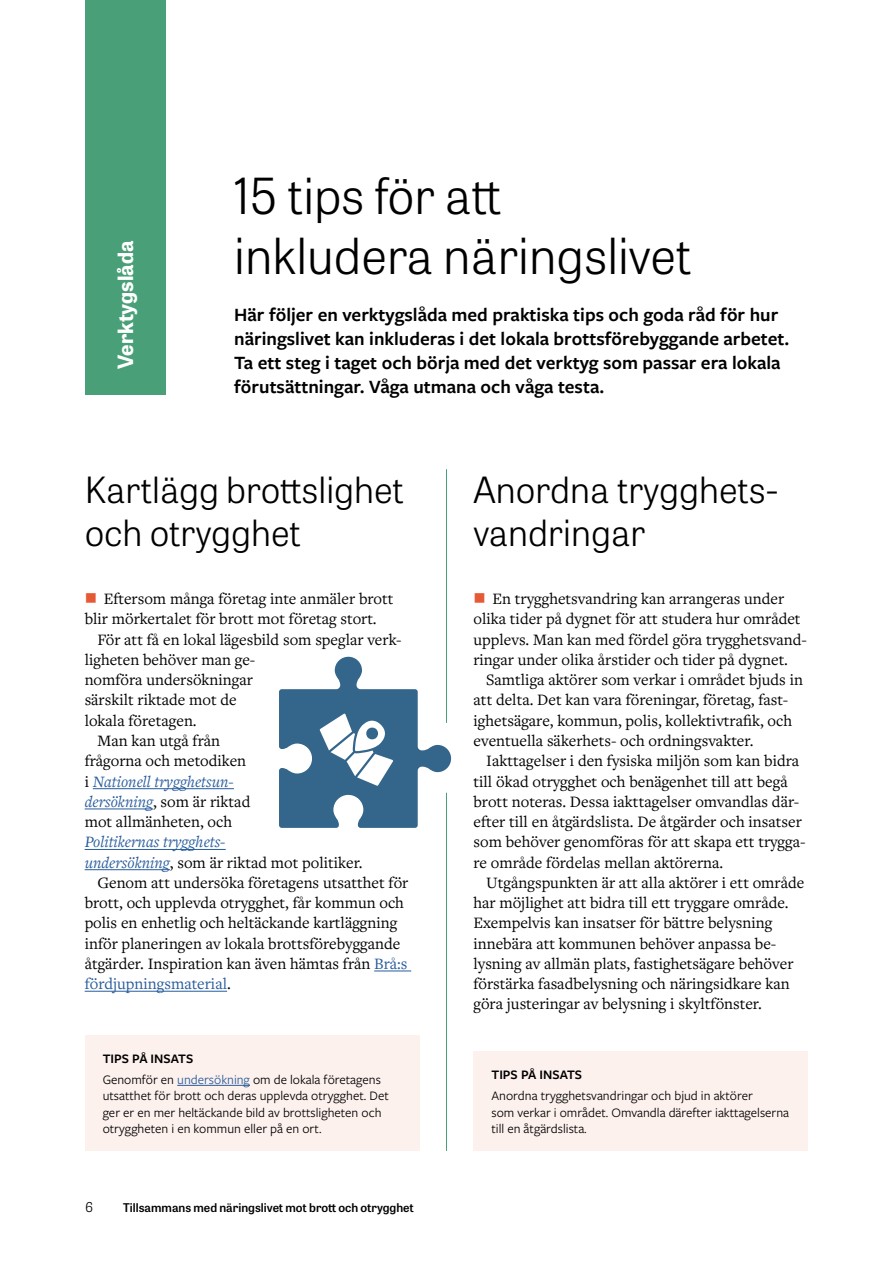
<style>
.page{position:relative;width:893px;height:1263px;background:#fff}
.page>*{position:absolute;margin:0;border:0;box-sizing:border-box;transform-origin:0 0}
.Rubrik_H1{font:300 49.5px/59.4px "Tablet Gothic";color:#000}
.Rubrik_H2{font:300 36px/43.2px "Tablet Gothic";color:#000}
.Avsnittsrubrik{font:700 21px "Tablet Gothic";color:#fff}
.Ingress{font:600 19.5px/24px "Freight Sans Pro";color:#000}
.Brödtext_indrag{font:16.5px/20.2px "Freight Text Pro";color:#000}
.Brödtext_-_start{font:16.5px/20.2px "Freight Text Pro";color:#000}
.Faktatext{font:13.5px/16.5px "Freight Sans Pro";color:#000}
.Faktarubrik{font:600 13.5px "Freight Sans Pro";color:#000}
.t1{font:300 13.5px "Tablet Gothic";color:#000}
.t2{font:600 12px "Tablet Gothic";color:#000}
.s1{font-style:italic;color:#275b9b}
.s2{color:#275b9b}
</style>
<div class="page">
<hr style="left:446px;top:469px;width:1px;height:254px;background:#49a078">
<hr style="left:446px;top:793px;width:1px;height:358px;background:#49a078">
<svg style="left:279px;top:656px;width:173px;height:172px"></svg>
<div style="left:85px;top:0;width:80px;height:394px;background:#49a078"></div>
<hr style="left:93px;top:788px;width:141px;height:1px;background:#275b9b">
<hr style="left:85px;top:809px;width:68px;height:1px;background:#275b9b">
<hr style="left:85px;top:849px;width:141px;height:1px;background:#275b9b">
<hr style="left:85px;top:869px;width:85px;height:1px;background:#275b9b">
<hr style="left:374px;top:971px;width:37px;height:1px;background:#275b9b">
<hr style="left:85px;top:991px;width:142px;height:1px;background:#275b9b">
<div style="left:85px;top:1035px;width:334px;height:116px;background:#fdf1ed"></div>
<hr style="left:177px;top:1085px;width:73px;height:1px;background:#275b9b">
<div style="left:473px;top:1052px;width:335px;height:99px;background:#fdf1ed"></div>
<h2 class="Avsnittsrubrik" style="left:111px;top:369px;width:130px;rotate:-90deg">Verktygslåda</h2>
<h1 class="Rubrik_H1" style="left:234px;top:165px;width:459px">15 tips för att inkludera näringslivet</h1>
<p class="Ingress" style="left:234px;top:302px;width:557px">Här följer en verktygslåda med praktiska tips och goda råd för hur näringslivet kan inkluderas i det lokala brottsförebyggande arbetet.<br>Ta ett steg i taget och börja med det verktyg som passar era lokala förutsättningar. Våga utmana och våga testa.</p>
<h2 class="Rubrik_H2" style="left:85px;top:467px;width:321px">Kartlägg brottslighet och otrygghet</h2>
<p class="Brödtext_-_start" style="left:85px;top:588px;width:310px;text-indent:19px">Eftersom många företag inte anmäler brott blir mörkertalet för brott mot företag stort.</p>
<p class="Brödtext_indrag" style="left:85px;top:629px;width:318px;text-indent:13px">För att få en lokal lägesbild som speglar verk&shy;ligheten behöver man ge-<br>nomföra undersökningar<br>särskilt riktade mot de<br>lokala företagen.</p>
<p class="Brödtext_indrag" style="left:85px;top:730px;width:280px;text-indent:13px">Man kan utgå från<br>frågorna och metodiken<br>i <span class="s1">Nationell trygghetsun-<br>dersökning</span>, som är riktad<br>mot allmänheten, och<br><span class="s1">Politikernas trygghets-<br>undersökning</span>, som är riktad mot politiker.</p>
<p class="Brödtext_indrag" style="left:85px;top:872px;width:325px;text-indent:13px">Genom att undersöka företagens utsatthet för brott, och upplevda otrygghet, får kommun och polis en enhetlig och heltäckande kartläggning inför planeringen av lokala brottsförebyggande åtgärder. Inspiration kan även hämtas från <span class="s2">Brå:s fördjupningsmaterial</span>.</p>
<h3 class="Faktarubrik" style="left:103px;top:1049px;width:92px">TIPS PÅ INSATS</h3>
<p class="Faktatext" style="left:103px;top:1070px;width:288px">Genomför en <span class="s2">undersökning</span> om de lokala företagens utsatthet för brott och deras upplevda otrygghet. Det ger er en mer heltäckande bild av brottsligheten och otryggheten i en kommun eller på en ort.</p>
<p class="t1" style="left:85px;top:1198px;width:10px">6</p>
<p class="t2" style="left:123px;top:1199px;width:292px">Tillsammans med näringslivet mot brott och otrygghet</p>
<h2 class="Rubrik_H2" style="left:473px;top:467px;width:306px">Anordna trygghets&shy;vandringar</h2>
<p class="Brödtext_-_start" style="left:473px;top:588px;width:335px;text-indent:19px">En trygghetsvandring kan arrangeras under olika tider på dygnet för att studera hur området upplevs. Man kan med fördel göra trygghetsvand&shy;ringar under olika årstider och tider på dygnet.</p>
<p class="Brödtext_indrag" style="left:473px;top:669px;width:331px;text-indent:13px">Samtliga aktörer som verkar i området bjuds in att delta. Det kan vara föreningar, företag, fast&shy;ighetsägare, kommun, polis, kollektivtrafik, och eventuella säkerhets- och ordningsvakter.</p>
<p class="Brödtext_indrag" style="left:473px;top:750px;width:334px;text-indent:13px">Iakttagelser i den fysiska miljön som kan bidra till ökad otrygghet och benägenhet till att begå brott noteras. Dessa iakttagelser omvandlas där&shy;efter till en åtgärdslista. De åtgärder och insatser som behöver genomföras för att skapa ett trygga&shy;re område fördelas mellan aktörerna.</p>
<p class="Brödtext_indrag" style="left:473px;top:872px;width:332px;text-indent:13px">Utgångspunkten är att alla aktörer i ett område har möjlighet att bidra till ett tryggare område.<br>Exempelvis kan insatser för bättre belysning innebära att kommunen behöver anpassa be&shy;lysning av allmän plats, fastighetsägare behöver förstärka fasadbelysning och näringsidkare kan göra justeringar av belysning i skyltfönster.</p>
<h3 class="Faktarubrik" style="left:491px;top:1066px;width:92px">TIPS PÅ INSATS</h3>
<p class="Faktatext" style="left:491px;top:1087px;width:299px">Anordna trygghetsvandringar och bjud in aktörer<br>som verkar i området. Omvandla därefter iakttagelserna till en åtgärdslista.</p>
</div>
